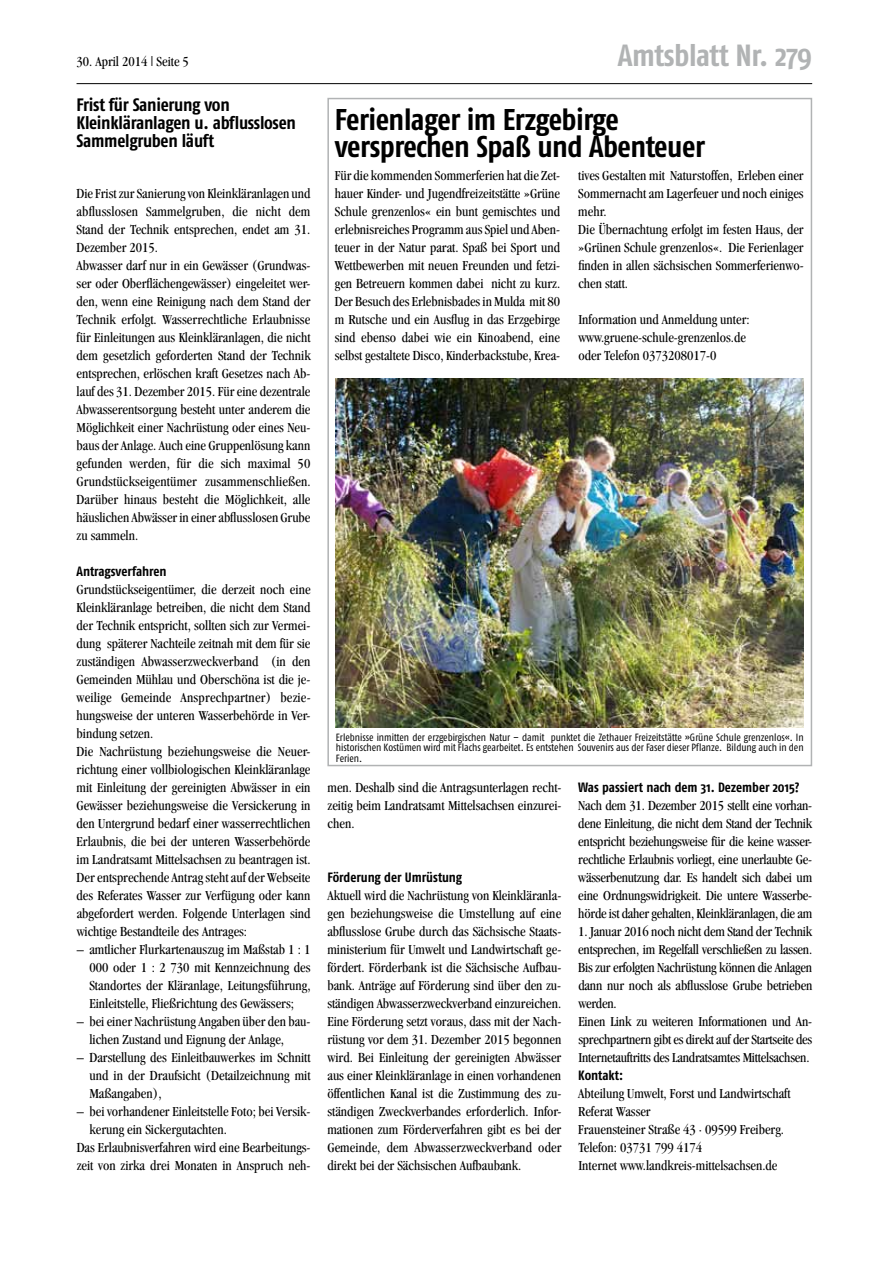
<style>
.page{position:relative;width:893px;height:1263px;background:#fff}
.page>*{position:absolute;margin:0;border:0;box-sizing:border-box;transform-origin:0 0}
.t1{font:700 30.6px "Fago Co";letter-spacing:-.015em;color:#b1b3b4}
.t2{font:700 30px/27px "Fago Co";letter-spacing:-.015em;color:#000}
.t3{font:700 18px/18px "Fago Co";letter-spacing:-.015em;color:#000}
.t4{font:condensed 14.25px/18px "Garamond";color:#000}
.t5{font:700 13.5px "Fago Co";letter-spacing:-.005em;color:#000}
.t6{font:10.5px/10.5px "Fago Co";color:#000;text-align:justify}
</style>
<div class="page">
<div style="left:327px;top:98px;width:485px;height:668px;border:2px solid #b1b3b4"></div>
<hr style="left:77px;top:83px;width:735px;height:1px;background:#000">
<img style="left:336px;top:378px;width:468px;height:350px">
<p class="t4" style="left:77px;top:52px;width:114px">30. April 2014 | Seite 5</p>
<h1 class="t1" style="left:618px;top:37px;width:196px">Amtsblatt Nr. 279</h1>
<p class="t3" style="left:77px;top:95px;width:221px">Frist für Sanierung von<br>Kleinkläranlagen u. abflusslosen<br>Sammelgruben läuft</p>
<p class="t4" style="left:77px;top:184px;width:236px">DieFristzurSanierungvon Kleinkläranlagen und abflusslosen Sammelgruben, die nicht dem Stand der Technik entsprechen, endet am 31.<br>Dezember 2015.<br>Abwasser darf nur in ein Gewässer (Grundwas&shy;ser oder Oberflächengewässer) eingeleitet wer&shy;den, wenn eine Reinigung nach dem Stand der Technik erfolgt. Wasserrechtliche Erlaubnisse für Einleitungen aus Kleinkläranlagen, die nicht dem gesetzlich geforderten Stand der Technik entsprechen, erlöschen kraft Gesetzes nach Ab&shy;lauf des 31. Dezember 2015. Für eine dezentrale Abwasserentsorgung besteht unter anderem die Möglichkeit einer Nachrüstung oder eines Neu&shy;baus der Anlage. Auch eine Gruppenlösung kann gefunden werden, für die sich maximal 50<br>Grundstückseigentümer zusammenschließen.<br>Darüber hinaus besteht die Möglichkeit, alle häuslichen Abwässer in einerabflusslosen Grube zu sammeln.</p>
<p class="t5" style="left:77px;top:563px;width:92px">Antragsverfahren</p>
<p class="t4" style="left:77px;top:580px;width:236px">Grundstückseigentümer, die derzeit noch eine Kleinkläranlage betreiben, die nicht dem Stand der Technik entspricht, sollten sich zur Vermei&shy;dung späterer Nachteile zeitnah mit dem für sie zuständigen Abwasserzweckverband (in den Gemeinden Mühlau und Oberschöna ist die je&shy;weilige Gemeinde Ansprechpartner) bezie&shy;hungsweise der unteren Wasserbehörde in Ver&shy;bindung setzen.<br>Die Nachrüstung beziehungsweise die Neuer&shy;richtung einer vollbiologischen Kleinkläranlage mit Einleitung der gereinigten Abwässer in ein Gewässer beziehungsweise die Versickerung in den Untergrund bedarf einer wasserrechtlichen Erlaubnis, die bei der unteren Wasserbehörde im Landratsamt Mittelsachsen zu beantragen ist.<br>Der entsprechende Antrag steht auf der Webseite des Referates Wasser zur Verfügung oder kann abgefordert werden. Folgende Unterlagen sind wichtige Bestandteile des Antrages:</p>
<p class="t4" style="left:89px;top:940px;width:223px;text-align:justify;text-indent:-13px">– amtlicher Flurkartenauszug im Maßstab 1 : 1<br>000 oder 1 : 2 730 mit Kennzeichnung des Standortes der Kläranlage, Leitungsführung, Einleitstelle, Fließrichtung des Gewässers;</p>
<p class="t4" style="left:89px;top:1012px;width:223px;text-indent:-13px">– bei einer Nachrüstung Angaben über den bau&shy;lichen Zustand und Eignung der Anlage,</p>
<p class="t4" style="left:89px;top:1048px;width:223px;text-align:justify;text-indent:-13px">– Darstellung des Einleitbauwerkes im Schnitt und in der Draufsicht (Detailzeichnung mit Maßangaben),</p>
<p class="t4" style="left:77px;top:1102px;width:235px">– bei vorhandener Einleitstelle Foto; bei Versic-</p>
<p class="t4" style="left:89px;top:1120px;width:139px">kerung ein Sickergutachten.</p>
<p class="t4" style="left:77px;top:1138px;width:235px">Das Erlaubnisverfahren wird eine Bearbeitungs-</p>
<p class="t4" style="left:77px;top:1156px;width:235px">zeit von zirka drei Monaten in Anspruch neh-</p>
<h2 class="t2" style="left:335px;top:105px;width:372px">Ferienlager im Erzgebirge versprechen Spaß und Abenteuer</h2>
<p class="t4" style="left:578px;top:166px;width:227px">tives Gestalten mit Naturstoffen, Erleben einer Sommernacht am Lagerfeuer und noch einiges mehr.<br>Die Übernachtung erfolgt im festen Haus, der »Grünen Schule grenzenlos«. Die Ferienlager finden in allen sächsischen Sommerferienwo&shy;chen statt.</p>
<p class="t4" style="left:578px;top:310px;width:173px">Information und Anmeldung unter: www.gruene-schule-grenzenlos.de oder Telefon 0373208017-0</p>
<p class="t4" style="left:335px;top:166px;width:227px;text-align:justify">Für die kommenden Sommerferien hat die Zet&shy;hauer Kinder- und Jugendfreizeitstätte »Grüne Schule grenzenlos« ein bunt gemischtes und erlebnisreiches Programm aus Spiel und Aben&shy;teuer in der Natur parat. Spaß bei Sport und Wettbewerben mit neuen Freunden und fetzi&shy;gen Betreuern kommen dabei nicht zu kurz.<br>Der Besuch des Erlebnisbades in Mulda mit 80 m Rutsche und ein Ausflug in das Erzgebirge sind ebenso dabei wie ein Kinoabend, eine selbst gestaltete Disco, Kinderbackstube, Krea-</p>
<p class="t6" style="left:336px;top:731px;width:469px">Erlebnisse inmitten der erzgebirgischen Natur – damit punktet die Zethauer Freizeitstätte »Grüne Schule grenzenlos«. In historischen Kostümen wird mit Flachs gearbeitet. Es entstehen Souvenirs aus der Faser dieser Pflanze. Bildung auch in den Ferien.</p>
<p class="t4" style="left:328px;top:778px;width:235px;text-align:justify">men. Deshalb sind die Antragsunterlagen recht&shy;zeitig beim Landratsamt Mittelsachsen einzurei&shy;chen.</p>
<p class="t5" style="left:327px;top:869px;width:136px">Förderung der Umrüstung</p>
<p class="t4" style="left:327px;top:886px;width:236px;text-align:justify">Aktuell wird die Nachrüstung von Kleinkläranla&shy;gen beziehungsweise die Umstellung auf eine abflusslose Grube durch das Sächsische Staats&shy;ministerium für Umwelt und Landwirtschaft ge&shy;fördert. Förderbank ist die Sächsische Aufbau&shy;bank. Anträge auf Förderung sind über den zu&shy;ständigen Abwasserzweckverband einzureichen.<br>Eine Förderung setzt voraus, dass mit der Nach&shy;rüstung vor dem 31. Dezember 2015 begonnen wird. Bei Einleitung der gereinigten Abwässer aus einer Kleinkläranlage in einen vorhandenen öffentlichen Kanal ist die Zustimmung des zu&shy;ständigen Zweckverbandes erforderlich. Infor&shy;mationen zum Förderverfahren gibt es bei der Gemeinde, dem Abwasserzweckverband oder direkt bei der Sächsischen Aufbaubank.</p>
<p class="t5" style="left:578px;top:779px;width:223px">Was passiert nach dem 31. Dezember 2015?</p>
<p class="t4" style="left:578px;top:796px;width:235px;text-align:justify">Nach dem 31. Dezember 2015 stellt eine vorhan&shy;dene Einleitung, die nicht dem Stand der Technik entspricht beziehungsweise für die keine wasser&shy;rechtliche Erlaubnis vorliegt, eine unerlaubte Ge&shy;wässerbenutzung dar. Es handelt sich dabei um eine Ordnungswidrigkeit. Die untere Wasserbe&shy;hörde ist daher gehalten, Kleinkläranlagen, die am</p>
<p class="t4" style="left:578px;top:922px;width:236px">1. Januar 2016 noch nicht dem Stand der Technik entsprechen, im Regelfall verschließen zu lassen.<br>Bis zur erfolgten Nachrüstung können die Anlagen dann nur noch als abflusslose Grube betrieben werden.<br>Einen Link zu weiteren Informationen und An&shy;sprechpartnern gibt es direkt auf der Startseite des Internetauftritts des Landratsamtes Mittelsachsen.</p>
<p class="t5" style="left:578px;top:1067px;width:46px">Kontakt:</p>
<p class="t4" style="left:578px;top:1084px;width:214px">Abteilung Umwelt, Forst und Landwirtschaft Referat Wasser<br>Frauensteiner Straße 43 · 09599 Freiberg.<br>Telefon: 03731 799 4174<br>Internet www.landkreis-mittelsachsen.de</p>
</div>
